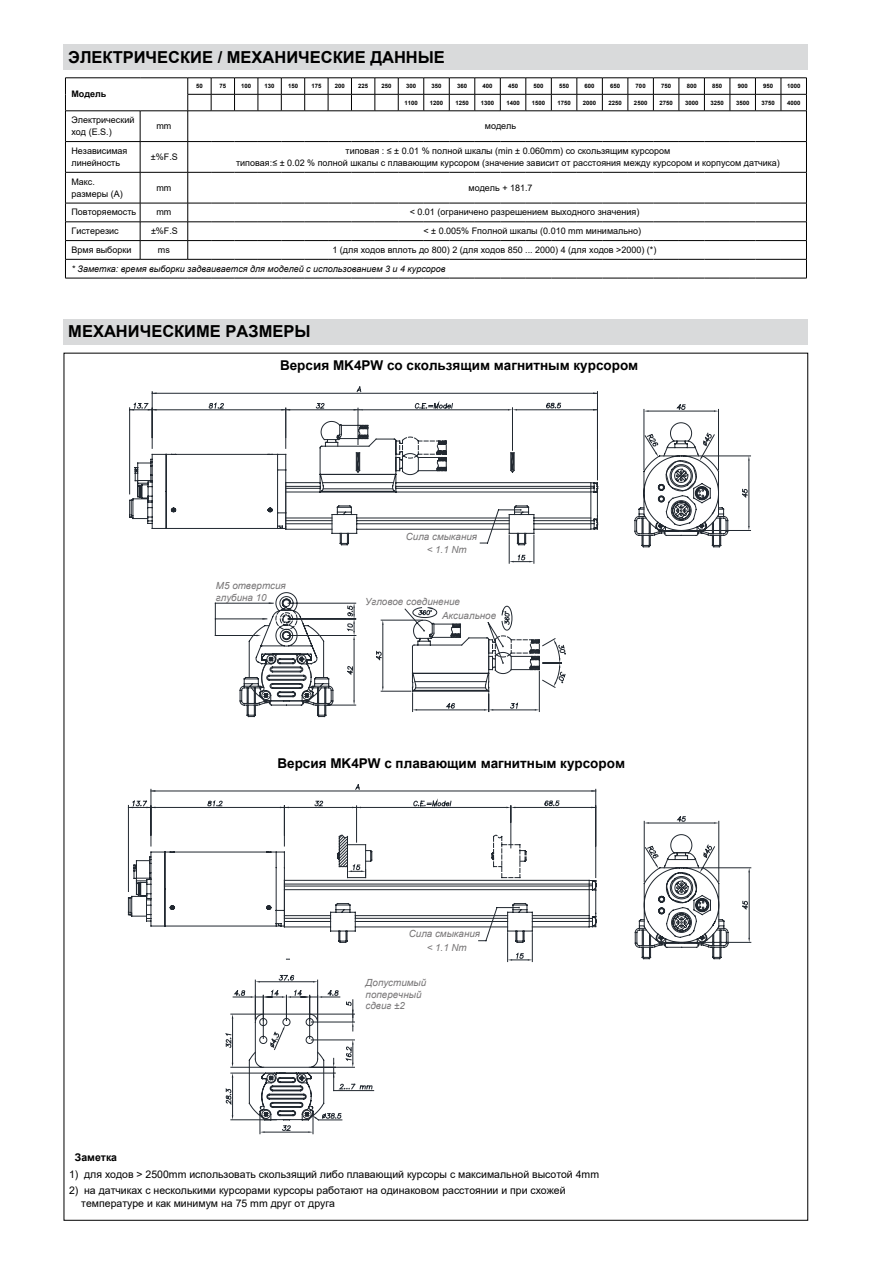
<style>
.page{position:relative;width:893px;height:1263px;background:#fff}
.page>*{position:absolute;margin:0;border:0;box-sizing:border-box;transform-origin:0 0}
.t1{font:700 16.5px "Arial";color:#000}
.t2{font:700 13.5px "Arial";color:#000}
.t3{font:10.5px/12.6px "Arial";color:#000}
.t4{font:700 10.5px "Arial";color:#000}
.t5{font:italic 9.75px/11.9px "Arial";color:#767475}
.t6{font:9px/12px "Arial";color:#000}
.t7{font:italic 9px "Arial";color:#000}
.t8{font:700 9px "Arial";color:#000}
.t9{font:700 6px "Arial";color:#000}
</style>
<div class="page">
<div style="left:64px;top:45px;width:744px;height:25px;background:#d9dadb"></div>
<hr style="left:65px;top:111px;width:75px;height:1px;background:#000">
<hr style="left:140px;top:111px;width:48px;height:1px;background:#000">
<hr style="left:65px;top:141px;width:75px;height:1px;background:#000">
<hr style="left:140px;top:141px;width:48px;height:1px;background:#000">
<svg style="left:188px;top:141px;width:619px;height:1px"></svg>
<hr style="left:65px;top:172px;width:75px;height:1px;background:#000">
<hr style="left:140px;top:172px;width:48px;height:1px;background:#000">
<svg style="left:188px;top:172px;width:618px;height:1px"></svg>
<hr style="left:65px;top:203px;width:75px;height:1px;background:#000">
<hr style="left:140px;top:203px;width:48px;height:1px;background:#000">
<hr style="left:65px;top:222px;width:75px;height:1px;background:#000">
<hr style="left:140px;top:222px;width:48px;height:1px;background:#000">
<hr style="left:65px;top:240px;width:75px;height:1px;background:#000">
<hr style="left:140px;top:240px;width:48px;height:1px;background:#000">
<hr style="left:65px;top:259px;width:75px;height:1px;background:#000">
<hr style="left:140px;top:259px;width:48px;height:1px;background:#000">
<hr style="left:140px;top:111px;width:1px;height:30px;background:#000">
<hr style="left:187px;top:111px;width:1px;height:30px;background:#000">
<hr style="left:140px;top:142px;width:1px;height:30px;background:#000">
<hr style="left:187px;top:142px;width:1px;height:30px;background:#000">
<hr style="left:140px;top:172px;width:1px;height:31px;background:#000">
<hr style="left:187px;top:172px;width:1px;height:31px;background:#000">
<svg style="left:140px;top:203px;width:1px;height:56px"></svg>
<hr style="left:65px;top:78px;width:75px;height:1px;background:#000">
<hr style="left:140px;top:78px;width:48px;height:1px;background:#000">
<svg style="left:65px;top:79px;width:1px;height:32px"></svg>
<svg style="left:187px;top:78px;width:620px;height:34px"></svg>
<hr style="left:65px;top:111px;width:1px;height:30px;background:#000">
<hr style="left:806px;top:111px;width:1px;height:30px;background:#000">
<hr style="left:65px;top:142px;width:1px;height:30px;background:#000">
<hr style="left:806px;top:142px;width:1px;height:30px;background:#000">
<hr style="left:65px;top:172px;width:1px;height:31px;background:#000">
<hr style="left:806px;top:172px;width:1px;height:31px;background:#000">
<svg style="left:65px;top:203px;width:1px;height:75px"></svg>
<hr style="left:65px;top:278px;width:75px;height:1px;background:#000">
<hr style="left:140px;top:278px;width:48px;height:1px;background:#000">
<svg style="left:187px;top:203px;width:620px;height:76px"></svg>
<div style="left:64px;top:319px;width:744px;height:25px;background:#d9dadb"></div>
<svg style="left:696px;top:432px;width:55px;height:115px"></svg>
<hr style="left:718px;top:409px;width:1px;height:61px;background:#212830">
<hr style="left:648px;top:411px;width:66px;height:1px;background:#212830">
<svg style="left:677px;top:404px;width:9px;height:3px"></svg>
<svg style="left:634px;top:844px;width:118px;height:115px"></svg>
<hr style="left:644px;top:821px;width:1px;height:61px;background:#212830">
<hr style="left:718px;top:821px;width:1px;height:61px;background:#212830">
<hr style="left:649px;top:823px;width:65px;height:1px;background:#212830">
<svg style="left:596px;top:407px;width:100px;height:453px"></svg>
<svg style="left:130px;top:391px;width:468px;height:154px"></svg>
<svg style="left:133px;top:403px;width:457px;height:199px"></svg>
<svg style="left:128px;top:602px;width:468px;height:532px"></svg>
<h1 class="t1" style="left:68px;top:45px;width:378px">ЭЛЕКТРИЧЕСКИЕ / МЕХАНИЧЕСКИЕ ДАННЫЕ</h1>
<p class="t8" style="left:71px;top:88px;width:36px">Модель</p>
<p class="t9" style="left:196px;top:82px;width:8px">50</p>
<p class="t9" style="left:219px;top:82px;width:8px">75</p>
<p class="t9" style="left:241px;top:82px;width:12px">100</p>
<p class="t9" style="left:265px;top:82px;width:12px">130</p>
<p class="t9" style="left:288px;top:82px;width:12px">150</p>
<p class="t9" style="left:311px;top:82px;width:12px">175</p>
<p class="t9" style="left:335px;top:82px;width:12px">200</p>
<p class="t9" style="left:358px;top:82px;width:12px">225</p>
<p class="t9" style="left:382px;top:82px;width:12px">250</p>
<p class="t9" style="left:406px;top:82px;width:12px">300</p>
<p class="t9" style="left:432px;top:82px;width:12px">350</p>
<p class="t9" style="left:457px;top:82px;width:12px">360</p>
<p class="t9" style="left:483px;top:82px;width:12px">400</p>
<p class="t9" style="left:508px;top:82px;width:12px">450</p>
<p class="t9" style="left:534px;top:82px;width:12px">500</p>
<p class="t9" style="left:559px;top:82px;width:12px">550</p>
<p class="t9" style="left:585px;top:82px;width:12px">600</p>
<p class="t9" style="left:610px;top:82px;width:12px">650</p>
<p class="t9" style="left:636px;top:82px;width:12px">700</p>
<p class="t9" style="left:661px;top:82px;width:12px">750</p>
<p class="t9" style="left:687px;top:82px;width:12px">800</p>
<p class="t9" style="left:712px;top:82px;width:12px">850</p>
<p class="t9" style="left:738px;top:82px;width:12px">900</p>
<p class="t9" style="left:763px;top:82px;width:12px">950</p>
<p class="t9" style="left:787px;top:82px;width:15px">1000</p>
<p class="t9" style="left:404px;top:98px;width:15px">1100</p>
<p class="t9" style="left:430px;top:98px;width:15px">1200</p>
<p class="t9" style="left:455px;top:98px;width:15px">1250</p>
<p class="t9" style="left:481px;top:98px;width:15px">1300</p>
<p class="t9" style="left:506px;top:98px;width:15px">1400</p>
<p class="t9" style="left:532px;top:98px;width:15px">1500</p>
<p class="t9" style="left:557px;top:98px;width:15px">1750</p>
<p class="t9" style="left:583px;top:98px;width:15px">2000</p>
<p class="t9" style="left:608px;top:98px;width:15px">2250</p>
<p class="t9" style="left:634px;top:98px;width:15px">2500</p>
<p class="t9" style="left:659px;top:98px;width:15px">2750</p>
<p class="t9" style="left:685px;top:98px;width:15px">3000</p>
<p class="t9" style="left:710px;top:98px;width:15px">3250</p>
<p class="t9" style="left:736px;top:98px;width:15px">3500</p>
<p class="t9" style="left:761px;top:98px;width:15px">3750</p>
<p class="t9" style="left:787px;top:98px;width:15px">4000</p>
<p class="t6" style="left:71px;top:114px;width:65px">Электрический ход (E.S.)</p>
<p class="t6" style="left:156px;top:120px;width:16px">mm</p>
<p class="t6" style="left:485px;top:120px;width:33px">модель</p>
<p class="t6" style="left:71px;top:145px;width:58px">Независимая линейность</p>
<p class="t6" style="left:151px;top:151px;width:28px">±%F.S</p>
<p class="t6" style="left:236px;top:144px;width:545px;text-align:center">типовая : ≤ ± 0.01 % полной шкалы (min ± 0.060mm) со скользящим курсором<br>типовая:≤ ± 0.02 % полной шкалы с плавающим курсором (значение зависит от расстояния между курсором и корпусом датчика)</p>
<p class="t6" style="left:71px;top:175px;width:53px">Макс. размеры (A)</p>
<p class="t6" style="left:156px;top:181px;width:16px">mm</p>
<p class="t6" style="left:468px;top:181px;width:66px">модель + 181.7</p>
<p class="t6" style="left:71px;top:206px;width:66px">Повторяемость</p>
<p class="t6" style="left:156px;top:206px;width:16px">mm</p>
<p class="t6" style="left:410px;top:206px;width:231px">&lt; 0.01 (ограничено разрешением выходного значения)</p>
<p class="t6" style="left:71px;top:225px;width:49px">Гистерезис</p>
<p class="t6" style="left:151px;top:225px;width:28px">±%F.S</p>
<p class="t6" style="left:423px;top:225px;width:219px">&lt; ± 0.005% Fполной шкалы (0.010 mm минимально)</p>
<p class="t6" style="left:71px;top:244px;width:61px">Врмя выборки</p>
<p class="t6" style="left:158px;top:244px;width:13px">ms</p>
<p class="t6" style="left:332px;top:244px;width:326px">1 (для ходов вплоть до 800) 2 (для ходов 850 ... 2000) 4 (для ходов &gt;2000) (*)</p>
<p class="t7" style="left:71px;top:263px;width:376px">* Заметка: время выборки задваивается для моделей с использованием 3 и 4 курсоров</p>
<h1 class="t1" style="left:68px;top:320px;width:244px">МЕХАНИЧЕСКИМЕ РАЗМЕРЫ</h1>
<h2 class="t2" style="left:280px;top:355px;width:360px">Версия MK4PW со скользящим магнитным курсором</h2>
<p class="t5" style="left:216px;top:580px;width:71px">M5 отвертсия глубина 10</p>
<p class="t5" style="left:427px;top:530px;width:52px;line-height:13.4px;text-indent:-21px">Сила смыкания &lt; 1.1 Nm</p>
<p class="t5" style="left:442px;top:594px;width:56px;line-height:14.2px;text-indent:-77px">Угловое соединение<br>Аксиальное</p>
<h2 class="t2" style="left:277px;top:754px;width:349px">Версия MK4PW с плавающим магнитным курсором</h2>
<p class="t5" style="left:409px;top:927px;width:73px;line-height:13.4px;text-align:center">Сила смыкания &lt; 1.1 Nm</p>
<p class="t5" style="left:366px;top:977px;width:62px">Допустимый поперечный сдвиг ±2</p>
<p class="t4" style="left:75px;top:1150px;width:44px">Заметка</p>
<p class="t3" style="left:69px;top:1168px;width:532px">1) для ходов &gt; 2500mm использовать скользящий либо плавающий курсоры с максимальной высотой 4mm</p>
<p class="t3" style="left:81px;top:1184px;width:486px;text-indent:-12px">2) на датчиках с несколькими курсорами курсоры работают на одинаковом расстоянии и при схожей температуре и как минимум на 75 mm друг от друга</p>
</div>
